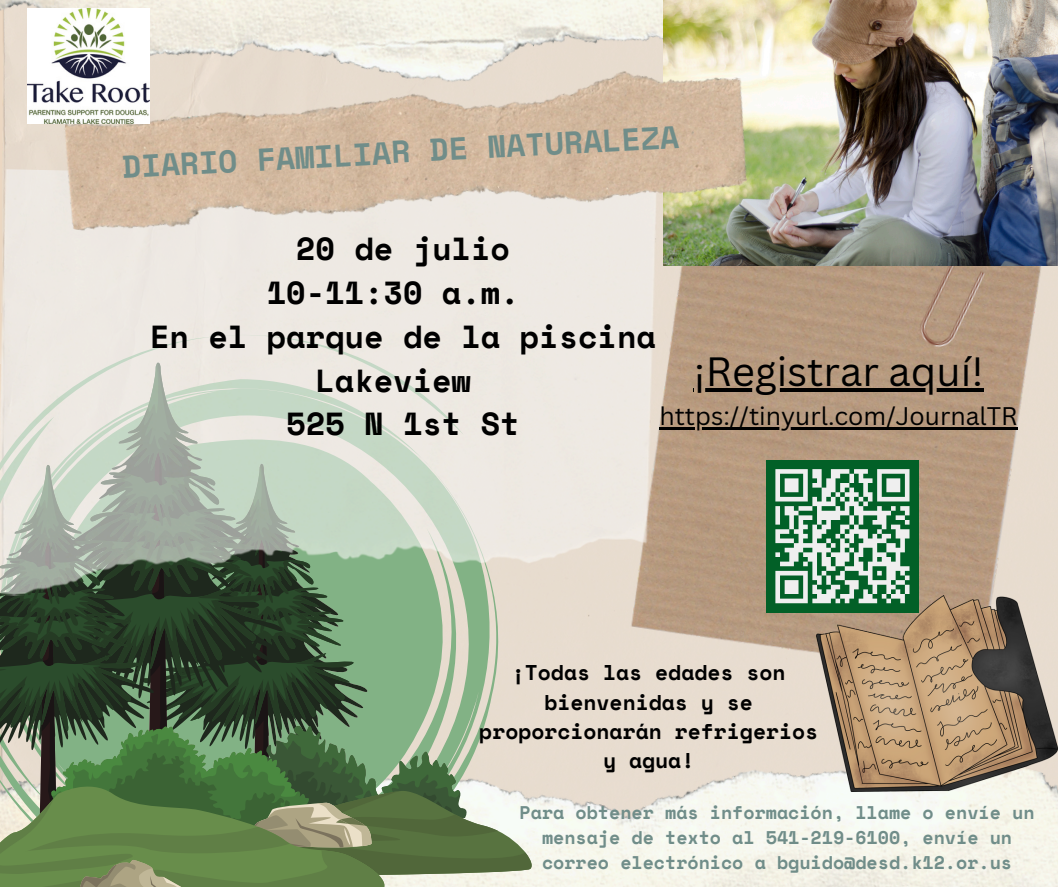
<style>
.page{position:relative;width:1058px;height:887px;background:#fff}
.page>*{position:absolute;margin:0;border:0;box-sizing:border-box;transform-origin:0 0}
.t1{font:39.75px "Canva Sans";color:#000}
.t2{font:700 31.8px "Space Mono";color:#000}
.t3{font:700 31.35px "Space Mono";color:#708d89}
.t4{font:24.75px "Canva Sans";color:#000}
.t5{font:700 21.3px/29.2px "Space Mono";color:#000;text-align:center}
.t6{font:700 18.3px/24.8px "Space Mono";color:#708d89;text-align:center}
</style>
<div class="page">
<img style="left:538px;top:486px;width:520px;height:400px">
<img style="left:624px;top:266px;width:426px;height:415px">
<svg style="left:0;top:608px;width:538px;height:278px;background:#69825e"></svg>
<img style="left:0;top:169px;width:659px;height:439px">
<img style="left:766px;top:0;width:292px;height:266px">
<img style="left:816px;top:595px;width:241px;height:196px">
<img style="left:45px;top:0;width:721px;height:359px">
<img style="left:28px;top:8px;width:121px;height:115px">
<hr style="left:693px;top:388px;width:290px;height:3px;background:#000">
<hr style="left:659px;top:427px;width:358px;height:2px;background:#000">
<div style="left:766px;top:460px;width:152px;height:152px;background:#026027"></div>
<svg style="left:775px;top:469px;width:135px;height:135px"></svg>
<p class="t3" style="left:121px;top:142px;width:559px;rotate:-3deg">DIARIO FAMILIAR DE NATURALEZA</p>
<h3 class="t2" style="left:296px;top:224px;width:215px">20 de julio</h3>
<h3 class="t2" style="left:267px;top:268px;width:254px">10-11:30 a.m.</h3>
<h3 class="t2" style="left:150px;top:312px;width:507px">En el parque de la piscina</h3>
<h3 class="t2" style="left:315px;top:356px;width:157px">Lakeview</h3>
<h3 class="t2" style="left:286px;top:400px;width:235px">525 N 1st St</h3>
<p class="t1" style="left:693px;top:343px;width:292px">¡Registrar aquí!</p>
<h2 class="t4" style="left:659px;top:398px;width:360px">https://tinyurl.com/JournalTR</h2>
<p class="t5" style="left:479px;top:657px;width:340px">¡Todas las edades son bienvenidas y se proporcionarán refrigerios y agua!</p>
<p class="t6" style="left:519px;top:799px;width:516px">Para obtener más información, llame o envíe un mensaje de texto al 541-219-6100, envíe un correo electrónico a bguido@desd.k12.or.us</p>
</div>
